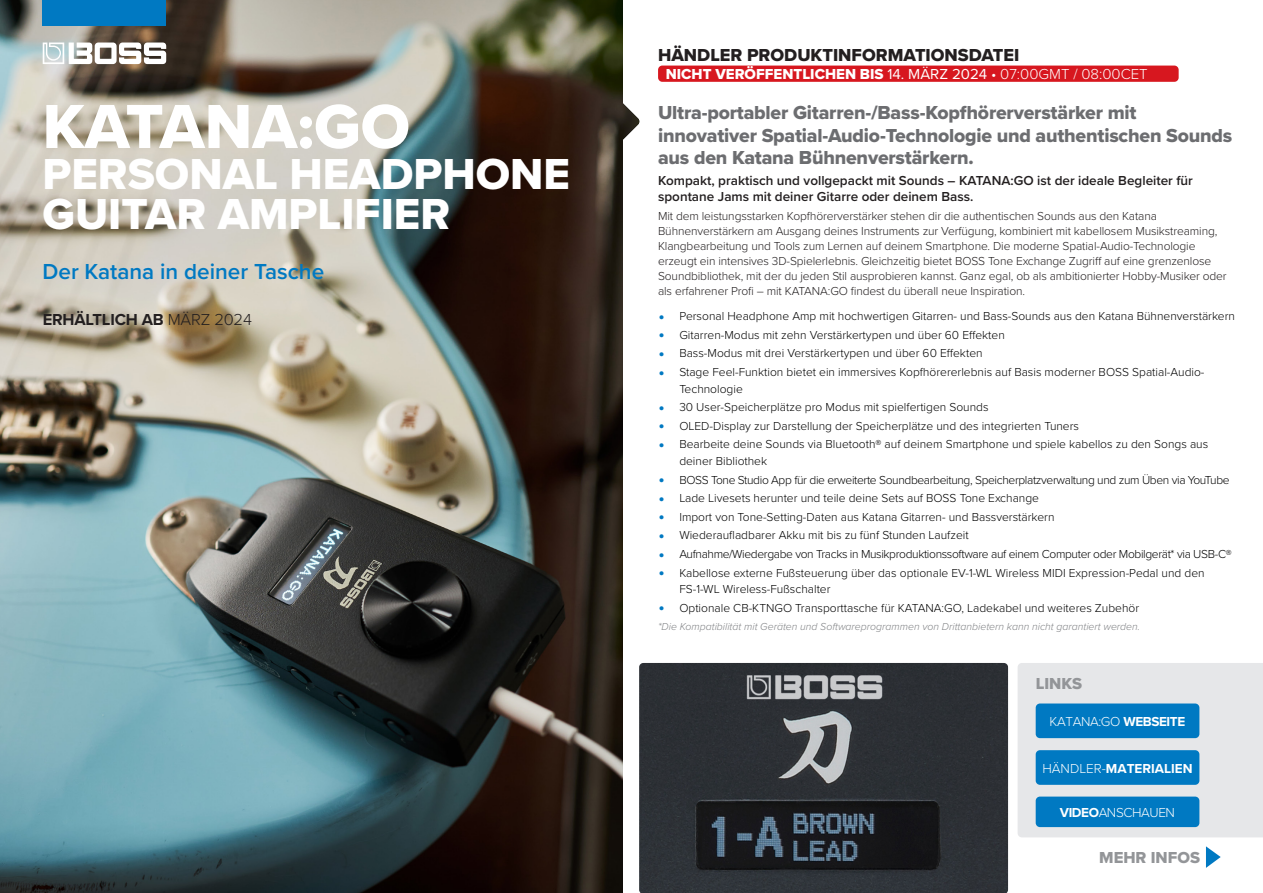
<style>
.page{position:relative;width:1263px;height:893px;background:#fff}
.page>*{position:absolute;margin:0;border:0;box-sizing:border-box;transform-origin:0 0}
.t1{font:64.5px "Proxima Nova Extrabld";color:#fff}
.t2{font:45px "Proxima Nova Extrabld";color:#fff}
.t3{font:600 22.5px "Proxima Nova";color:#0079c2}
.t4{font:19.5px/22.5px "Proxima Nova Extrabld";letter-spacing:-.01em;color:#6c6d70}
.t5{font:18px "Proxima Nova Extrabld";color:#231f20}
.t6{font:700 16.5px "Proxima Nova";letter-spacing:-.01em;color:#231f20}
.t7{font:16.5px "Proxima Nova Extrabld";color:#939598}
.t8{font:15px "Proxima Nova Extrabld";color:#fff}
.t9{font:600 13.5px "Proxima Nova";color:#231f20}
.t10{font:300 13.5px "Proxima Nova";letter-spacing:-.03em;color:#fff}
.t11{font:700 13.5px "Proxima Nova";color:#fff}
.t12{font:300 12px/16.5px "Proxima Nova";color:#000}
.t13{font:300 12px/15px "Proxima Nova";letter-spacing:-.01em;color:#231f20}
.t14{font:300 12px "Proxima Nova";letter-spacing:-.03em;color:#000}
.t15{font:italic 300 10.5px "Proxima Nova";color:#808285}
.s1{font-weight:300}
.s2{font-family:"Proxima Nova"}
.s3{font-family:"Proxima Nova";font-weight:300}
.s4{font-size:19.5px;color:#0079c2}
.s5{font-weight:700}
</style>
<div class="page">
<img style="left:0;top:0;width:640px;height:893px">
<div style="left:43px;top:0;width:123px;height:26px;background:#0079c2"></div>
<svg style="left:43px;top:43px;width:123px;height:21px"></svg>
<div style="left:1018px;top:663px;width:245px;height:174px;background:#e6e7e9"></div>
<div style="left:1036px;top:703px;width:163px;height:35px;background:#0079c2;border-radius:4px"></div>
<svg style="left:1206px;top:846px;width:15px;height:22px"></svg>
<div style="left:1036px;top:750px;width:163px;height:35px;background:#0079c2;border-radius:4px"></div>
<div style="left:658px;top:66px;width:521px;height:16px;background:#d7171f;border-radius:4px"></div>
<div style="left:1036px;top:797px;width:163px;height:30px;background:#0079c2;border-radius:4px"></div>
<img style="left:639px;top:663px;width:369px;height:230px">
<p class="t1" style="left:43px;top:78px;width:369px">KATANA:GO</p>
<p class="t2" style="left:43px;top:140px;width:529px">PERSONAL HEADPHONE</p>
<p class="t2" style="left:43px;top:180px;width:409px">GUITAR AMPLIFIER</p>
<p class="t3" style="left:43px;top:255px;width:283px">Der Katana in deiner Tasche</p>
<p class="t6" style="left:43px;top:307px;width:211px">ERHÄLTLICH AB <span class="s1">MÄRZ 2024</span></p>
<p class="t5" style="left:658px;top:41px;width:363px">HÄNDLER PRODUKTINFORMATIONSDATEI</p>
<p class="t8" style="left:666px;top:62px;width:483px">NICHT VERÖFFENTLICHEN BIS <span class="s2">14. MÄRZ 2024</span> <span class="s3">• 07:00GMT / 08:00CET</span></p>
<p class="t4" style="left:658px;top:101px;width:576px">Ultra-portabler Gitarren-/Bass-Kopfhörerverstärker mit innovativer Spatial-Audio-Technologie und authentischen Sounds aus den Katana Bühnenverstärkern.</p>
<p class="t9" style="left:658px;top:170px;width:536px">Kompakt, praktisch und vollgepackt mit Sounds – KATANA:GO ist der ideale Begleiter für</p>
<p class="t9" style="left:658px;top:186px;width:317px">spontane Jams mit deiner Gitarre oder deinem Bass.</p>
<p class="t13" style="left:658px;top:208px;width:570px">Mit dem leistungsstarken Kopfhörerverstärker stehen dir die authentischen Sounds aus den Katana Bühnenverstärkern am Ausgang deines Instruments zur Verfügung, kombiniert mit kabellosem Musikstreaming, Klangbearbeitung und Tools zum Lernen auf deinem Smartphone. Die moderne Spatial-Audio-Technologie erzeugt ein intensives 3D-Spielerlebnis. Gleichzeitig bietet BOSS Tone Exchange Zugriff auf eine grenzenlose Soundbibliothek, mit der du jeden Stil ausprobieren kannst. Ganz egal, ob als ambitionierter Hobby-Musiker oder als erfahrener Profi – mit KATANA:GO findest du überall neue Inspiration.</p>
<p class="t12" style="left:658px;top:307px;width:578px"><span class="s4">•</span> Personal Headphone Amp mit hochwertigen Gitarren- und Bass-Sounds aus den Katana Bühnenverstärkern</p>
<p class="t12" style="left:658px;top:326px;width:348px"><span class="s4">•</span> Gitarren-Modus mit zehn Verstärkertypen und über 60 Effekten</p>
<p class="t12" style="left:658px;top:344px;width:326px"><span class="s4">•</span> Bass-Modus mit drei Verstärkertypen und über 60 Effekten</p>
<p class="t12" style="left:679px;top:363px;width:527px;text-indent:-21px"><span class="s4">•</span> Stage Feel-Funktion bietet ein immersives Kopfhörererlebnis auf Basis moderner BOSS Spatial-Audio-<br>Technologie</p>
<p class="t12" style="left:658px;top:398px;width:332px"><span class="s4">•</span> 30 User-Speicherplätze pro Modus mit spielfertigen Sounds</p>
<p class="t12" style="left:658px;top:417px;width:422px"><span class="s4">•</span> OLED-Display zur Darstellung der Speicherplätze und des integrierten Tuners</p>
<p class="t12" style="left:679px;top:436px;width:530px;text-indent:-21px"><span class="s4">•</span> Bearbeite deine Sounds via Bluetooth® auf deinem Smartphone und spiele kabellos zu den Songs aus deiner Bibliothek</p>
<p class="t14" style="left:658px;top:471px;width:573px"><span class="s4">•</span> BOSS Tone Studio App für die erweiterte Soundbearbeitung, Speicherplatzverwaltung und zum Üben via YouTube</p>
<p class="t12" style="left:658px;top:489px;width:382px"><span class="s4">•</span> Lade Livesets herunter und teile deine Sets auf BOSS Tone Exchange</p>
<p class="t12" style="left:658px;top:508px;width:398px"><span class="s4">•</span> Import von Tone-Setting-Daten aus Katana Gitarren- und Bassverstärkern</p>
<p class="t12" style="left:658px;top:527px;width:312px"><span class="s4">•</span> Wiederaufladbarer Akku mit bis zu fünf Stunden Laufzeit</p>
<p class="t14" style="left:658px;top:545px;width:575px"><span class="s4">•</span> Aufnahme/Wiedergabe von Tracks in Musikproduktionssoftware auf einem Computer oder Mobilgerät* via USB-C®</p>
<p class="t12" style="left:679px;top:564px;width:527px;text-indent:-21px"><span class="s4">•</span> Kabellose externe Fußsteuerung über das optionale EV-1-WL Wireless MIDI Expression-Pedal und den<br>FS-1-WL Wireless-Fußschalter</p>
<p class="t12" style="left:658px;top:599px;width:483px"><span class="s4">•</span> Optionale CB-KTNGO Transporttasche für KATANA:GO, Ladekabel und weiteres Zubehör</p>
<p class="t15" style="left:658px;top:619px;width:484px">*Die Kompatibilität mit Geräten und Softwareprogrammen von Drittanbietern kann nicht garantiert werden.</p>
<p class="t7" style="left:1036px;top:671px;width:48px">LINKS</p>
<p class="t10" style="left:1050px;top:712px;width:137px">KATANA:GO <span class="s5">WEBSEITE</span></p>
<p class="t11" style="left:1042px;top:758px;width:152px"><span class="s1">HÄNDLER-</span>MATERIALIEN</p>
<p class="t10" style="left:1060px;top:803px;width:117px"><span class="s5">VIDEO</span>ANSCHAUEN</p>
<p class="t7" style="left:1099px;top:845px;width:102px">MEHR INFOS</p>
</div>
